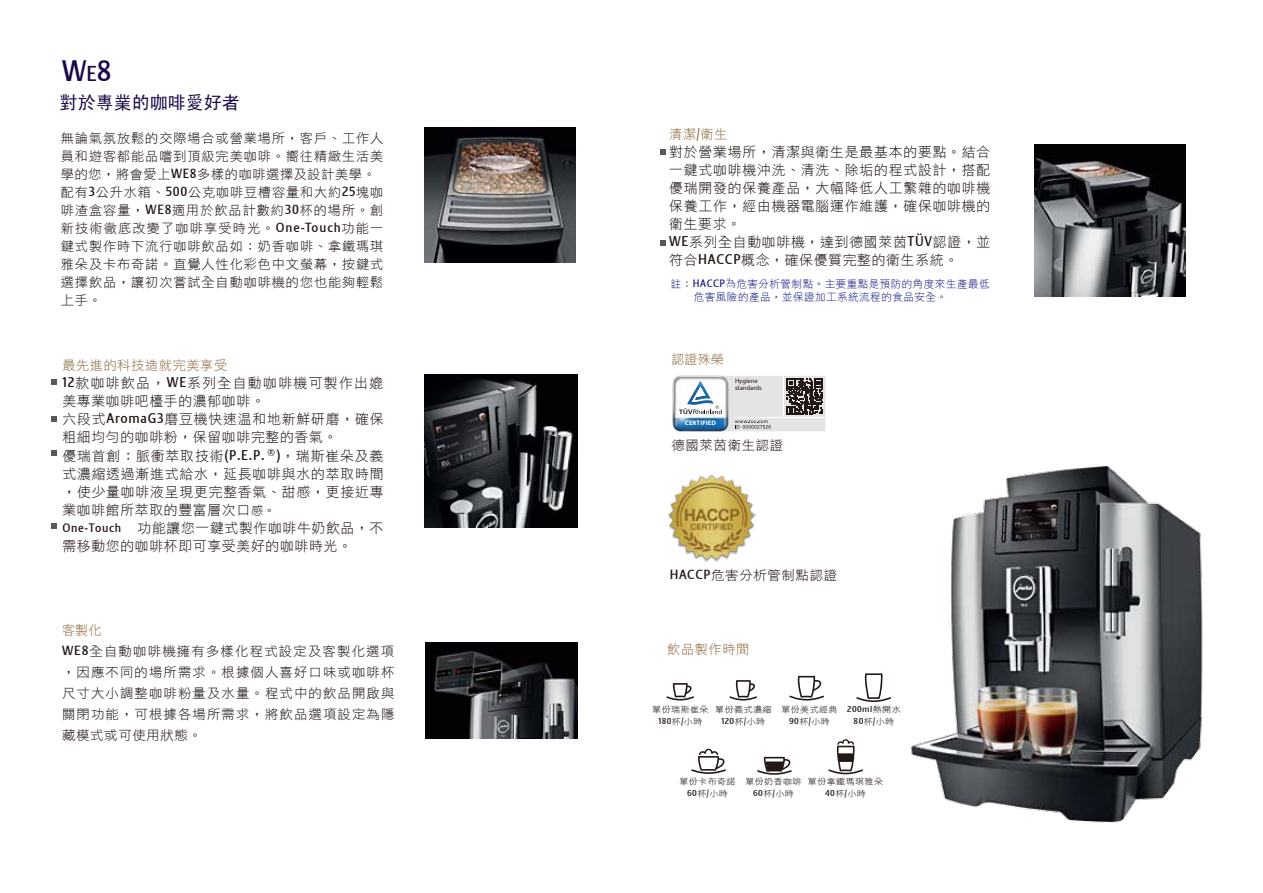
<style>
.page{position:relative;width:1263px;height:893px;background:#fff}
.page>*{position:absolute;margin:0;border:0;box-sizing:border-box;transform-origin:0 0}
.t1{font:28.8px "Stalemate LF";color:#1b0945}
.t2{font:18px "winman tun 90001";color:#1b0945}
.t3{font:13.8px/18px "DF Hei Lt HK BF";letter-spacing:.06em;color:#221815}
.t4{font:13.05px/18px "DF Hei Lt HK BF";letter-spacing:.07em;color:#221815}
.t5{font:13.05px "DF Hei Lt HK BF";letter-spacing:.05em;color:#917047}
.t6{font:13.05px "DF Hei Lt HK BF";letter-spacing:.05em;color:#221815}
.t7{font:10.5px/13.5px "DF Hei Lt HK BF";letter-spacing:.05em;color:#1d2088}
.t8{font:8.4px/12px "Stalemate LF";letter-spacing:.05em;color:#221815;text-align:center;scale:1.06 1}
.t9{font:8.4px "DF Hei Lt HK BF";letter-spacing:.05em;color:#221815;scale:1.06 1}
.t10{font:6.6px/7.2px "Myriad";color:#231815}
.t11{font:700 6.6px "Myriad";letter-spacing:.02em;color:#fff}
.s1{font-size:21px}
.s2{font-family:"Stalemate LF"}
.s3{font-family:"Adobe Ming Std";font-weight:300}
.s4{font-family:"Stalemate LF";font-size:19.8px}
.s5{font-size:12px}
.s6{font-family:"Stalemate LF";font-size:12px}
.s7{color:#917047}
.s8{font-family:"DF Hei Lt HK BF"}
</style>
<div class="page">
<svg style="left:672px;top:375px;width:154px;height:57px"></svg>
<svg style="left:52px;top:379px;width:5px;height:6px"></svg>
<svg style="left:52px;top:450px;width:5px;height:5px"></svg>
<svg style="left:52px;top:523px;width:5px;height:6px"></svg>
<svg style="left:52px;top:416px;width:5px;height:6px"></svg>
<img style="left:425px;top:127px;width:151px;height:135px">
<img style="left:911px;top:465px;width:292px;height:358px">
<img style="left:426px;top:642px;width:151px;height:97px">
<img style="left:425px;top:374px;width:152px;height:153px">
<svg style="left:660px;top:149px;width:5px;height:6px"></svg>
<svg style="left:660px;top:240px;width:5px;height:6px"></svg>
<img style="left:1034px;top:145px;width:152px;height:151px">
<img style="left:668px;top:474px;width:88px;height:88px">
<svg style="left:666px;top:683px;width:28px;height:17px"></svg>
<svg style="left:729px;top:680px;width:28px;height:20px"></svg>
<svg style="left:789px;top:676px;width:35px;height:24px"></svg>
<svg style="left:856px;top:673px;width:35px;height:29px"></svg>
<svg style="left:691px;top:749px;width:35px;height:25px"></svg>
<svg style="left:757px;top:757px;width:35px;height:18px"></svg>
<svg style="left:828px;top:739px;width:35px;height:35px"></svg>
<h1 class="t1" style="left:62px;top:54px;width:51px">W<span class="s1">E</span>8</h1>
<h2 class="t2" style="left:60px;top:93px;width:182px">對於專業的咖啡愛好者</h2>
<p class="t4" style="left:61px;top:129px;width:324px">無論氣氛放鬆的交際場合或營業場所，客戶、工作人員和遊客都能品嚐到頂級完美咖啡。嚮往精緻生活美學的您，將會愛上<span class="s2">WE8</span>多樣的咖啡選擇及設計美學。配有<span class="s2">3</span>公升水箱、<span class="s2">500</span>公克咖啡豆槽容量和大約<span class="s2">25</span>塊咖啡渣盒容量，<span class="s2">WE8</span>適用於飲品計數約<span class="s2">30</span>杯的場所。創新技術徹底改變了咖啡享受時光。<span class="s2">One-Touch</span>功能一鍵式製作時下流行咖啡飲品如：奶香咖啡、拿鐵瑪琪雅朵及卡布奇諾。直覺人性化彩色中文螢幕，按鍵式選擇飲品，讓初次嘗試全自動咖啡機的您也能夠輕鬆上手。</p>
<p class="t5" style="left:669px;top:128px;width:60px">清潔<span class="s2">/</span>衛生</p>
<p class="t3" style="left:669px;top:143px;width:323px">對於營業場所，清潔與衛生是最基本的要點。結合一鍵式咖啡機沖洗、清洗、除垢的程式設計，搭配優瑞開發的保養產品，大幅降低人工繁雜的咖啡機保養工作，經由機器電腦運作維護，確保咖啡機的衛生要求。<br><span class="s2">WE</span>系列全自動咖啡機，達到德國萊茵<span class="s2">TÜV</span>認證，並符合<span class="s2">HACCP</span>概念，確保優質完整的衛生系統。</p>
<p class="t7" style="left:694px;top:277px;width:297px;text-indent:-23px">註：<span class="s2">HACCP</span><span class="s3">為</span>危害分析管制點。主要重點是預防的角度來生產最低危害風險的產品，並保證加工系統流程的食品安全。</p>
<p class="t5" style="left:62px;top:358px;width:166px">最先進的科技造就完美享受</p>
<p class="t3" style="left:62px;top:374px;width:323px"><span class="s2">12</span>款咖啡飲品，<span class="s2">WE</span>系列全自動咖啡機可製作出媲美專業咖啡吧檯手的濃郁咖啡。<br>六段式<span class="s2">AromaG3</span>磨豆機快速溫和地新鮮研磨，確保粗細均勻的咖啡粉，保留咖啡完整的香氣。</p>
<p class="t3" style="left:62px;top:447px;width:323px">優瑞首創：脈衝萃取技術<span class="s2">(P.E.P.</span><span class="s4">®</span><span class="s2">)</span>，瑞斯崔朵及義式濃縮透過漸進式給水，延長咖啡與水的萃取時間，使少量咖啡液呈現更完整香氣、甜感，更接近專業咖啡館所萃取的豐富層次口<span class="s5">感。<br></span><span class="s6">One-Touch</span> 功能讓您一鍵式製作咖啡牛奶飲品，不需移動您的咖啡杯即可享受美好的咖啡時光。</p>
<p class="t4" style="left:62px;top:620px;width:334px;line-height:21px"><span class="s7">客製化<br></span><span class="s2">WE8</span>全自動咖啡機擁有多樣化程式設定及客製化選項，因應不同的場所需求。根據個人喜好口味或咖啡杯尺寸大小調整咖啡粉量及水量。程式中的飲品開啟與關閉功能，可根據各場所需求，將飲品選項設定為隱藏模式或可使用狀態。</p>
<p class="t5" style="left:671px;top:353px;width:54px">認證殊榮</p>
<p class="t10" style="left:735px;top:377px;width:28px">Hygiene standards</p>
<p class="t11" style="left:685px;top:419px;width:33px">CERTIFIED</p>
<p class="t6" style="left:671px;top:438px;width:113px">德國萊茵衛生認證</p>
<p class="t6" style="left:670px;top:569px;width:169px"><span class="s2">HACCP</span>危害分析管制點認證</p>
<p class="t5" style="left:667px;top:642px;width:84px">飲品製作時間</p>
<p class="t9" style="left:652px;top:705px;width:55px">單份瑞斯崔朵</p>
<p class="t8" style="left:658px;top:715px;width:43px">180<span class="s8">杯</span>/<span class="s8">小時</span></p>
<p class="t9" style="left:715px;top:705px;width:55px">單份義式濃縮</p>
<p class="t8" style="left:722px;top:715px;width:43px">120<span class="s8">杯</span>/<span class="s8">小時</span></p>
<p class="t9" style="left:781px;top:705px;width:55px">單份美式經典</p>
<p class="t8" style="left:789px;top:715px;width:40px">90<span class="s8">杯</span>/<span class="s8">小時</span></p>
<p class="t8" style="left:847px;top:703px;width:52px">200ml<span class="s8">熱開水<br></span>80<span class="s8">杯</span>/<span class="s8">小時</span></p>
<p class="t9" style="left:679px;top:777px;width:55px">單份卡布奇諾</p>
<p class="t8" style="left:687px;top:787px;width:40px">60<span class="s8">杯</span>/<span class="s8">小時</span></p>
<p class="t9" style="left:745px;top:777px;width:55px">單份奶香咖啡</p>
<p class="t8" style="left:753px;top:787px;width:40px">60<span class="s8">杯</span>/<span class="s8">小時</span></p>
<p class="t9" style="left:808px;top:777px;width:72px">單份拿鐵瑪琪雅朵</p>
<p class="t8" style="left:825px;top:787px;width:40px">40<span class="s8">杯</span>/<span class="s8">小時</span></p>
</div>
